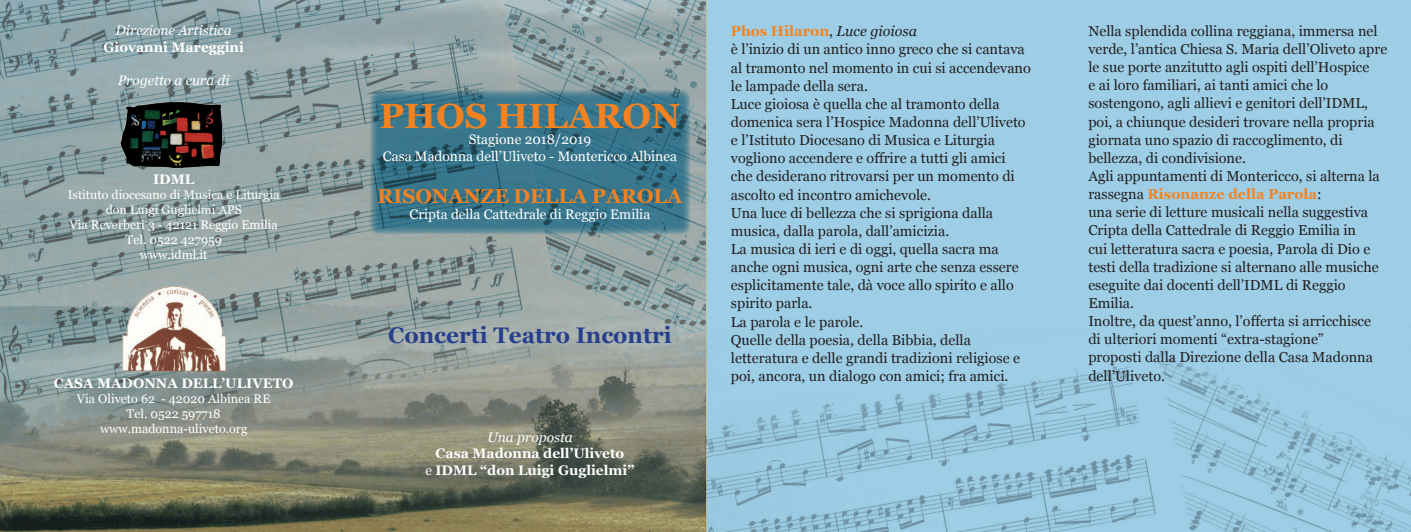
<style>
.page{position:relative;width:1411px;height:532px;background:#fff}
.page>*{position:absolute;margin:0;border:0;box-sizing:border-box;transform-origin:0 0}
.t1{font:700 35px "Georgia";color:#f58220}
.t2{font:700 22.5px "Georgia";color:#253f8e}
.t3{font:700 20px "Georgia";color:#f58220}
.t4{font:14.38px/18.1px "Georgia";color:#231f20}
.t5{font:13.75px/16.5px "Georgia";color:#fff;text-align:center}
.t6{font:700 13.75px/16.5px "Georgia";color:#fff;text-align:center}
.t7{font:italic 13.75px "Georgia";color:#fff}
.t8{font:12.5px/15px "Georgia";color:#fff;text-align:center}
.s1{font-weight:400}
.s2{font-weight:700;color:#f58220}
.s3{font-style:italic}
</style>
<div class="page">
<div style="left:705px;top:0;width:705px;height:327px;background:#9dcee6"></div>
<img style="left:0;top:0;width:705px;height:531px">
<img style="left:118px;top:100px;width:112px;height:68px">
<img style="left:115px;top:279px;width:117px;height:96px">
<img style="left:705px;top:327px;width:705px;height:204px">
<div style="left:362px;top:82px;width:336px;height:160px;background:#fff;opacity:.75"></div>
<svg style="left:370px;top:91px;width:319px;height:143px;background:#3b758a"></svg>
<p class="t7" style="left:116px;top:20px;width:118px">Direzione Artistica</p>
<p class="t6" style="left:103px;top:38px;width:142px">Giovanni Mareggini</p>
<p class="t7" style="left:118px;top:70px;width:113px">Progetto a cura di</p>
<p class="t6" style="left:153px;top:170px;width:43px">IDML</p>
<p class="t8" style="left:68px;top:186px;width:213px">Istituto diocesano di Musica e Liturgia don Luigi Guglielmi APS<br>Via Reverberi 3 - 42121 Reggio Emilia<br>Tel. 0522 427959<br>www.idml.it</p>
<p class="t6" style="left:54px;top:374px;width:241px">CASA MADONNA DELL’ULIVETO</p>
<p class="t8" style="left:77px;top:390px;width:195px">Via Oliveto 62 - 42020 Albinea RE<br>Tel. 0522 597718 www.madonna-uliveto.org</p>
<h1 class="t1" style="left:379px;top:89px;width:302px">PHOS HILARON</h1>
<p class="t5" style="left:383px;top:131px;width:295px">Stagione 2018/2019<br>Casa Madonna dell’Uliveto - Montericco Albinea</p>
<h3 class="t3" style="left:377px;top:181px;width:306px">RISONANZE DELLA PAROLA</h3>
<p class="t5" style="left:409px;top:206px;width:242px">Cripta della Cattedrale di Reggio Emilia</p>
<h2 class="t2" style="left:388px;top:318px;width:285px">Concerti Teatro Incontri</h2>
<p class="t7" style="left:487px;top:427px;width:87px">Una proposta</p>
<p class="t6" style="left:425px;top:444px;width:210px">Casa Madonna dell’Uliveto<br><span class="s1">e</span> IDML “don Luigi Guglielmi”</p>
<p class="t4" style="left:731px;top:22px;width:301px"><span class="s2">Phos Hilaron</span>, <span class="s3">Luce gioiosa<br></span>è l’inizio di un antico inno greco che si cantava al tramonto nel momento in cui si accendevano le lampade della sera.<br>Luce gioiosa è quella che al tramonto della domenica sera l’Hospice Madonna dell’Uliveto e l’Istituto Diocesano di Musica e Liturgia vogliono accendere e offrire a tutti gli amici che desiderano ritrovarsi per un momento di ascolto ed incontro amichevole.<br>Una luce di bellezza che si sprigiona dalla musica, dalla parola, dall’amicizia.<br>La musica di ieri e di oggi, quella sacra ma anche ogni musica, ogni arte che senza essere esplicitamente tale, dà voce allo spirito e allo spirito parla.<br>La parola e le parole.<br>Quelle della poesia, della Bibbia, della letteratura e delle grandi tradizioni religiose e poi, ancora, un dialogo con amici; fra amici.</p>
<p class="t4" style="left:1088px;top:21px;width:300px">Nella splendida collina reggiana, immersa nel verde, l’antica Chiesa S. Maria dell’Oliveto apre le sue porte anzitutto agli ospiti dell’Hospice<br>e ai loro familiari, ai tanti amici che lo sostengono, agli allievi e genitori dell’IDML, poi, a chiunque desideri trovare nella propria giornata uno spazio di raccoglimento, di bellezza, di condivisione.<br>Agli appuntamenti di Montericco, si alterna la rassegna <span class="s2">Risonanze della Parola</span>:<br>una serie di letture musicali nella suggestiva Cripta della Cattedrale di Reggio Emilia in<br>cui letteratura sacra e poesia, Parola di Dio e testi della tradizione si alternano alle musiche eseguite dai docenti dell’IDML di Reggio Emilia.<br>Inoltre, da quest’anno, l’offerta si arricchisce<br>di ulteriori momenti “extra-stagione”<br>proposti dalla Direzione della Casa Madonna dell’Uliveto.</p>
</div>
